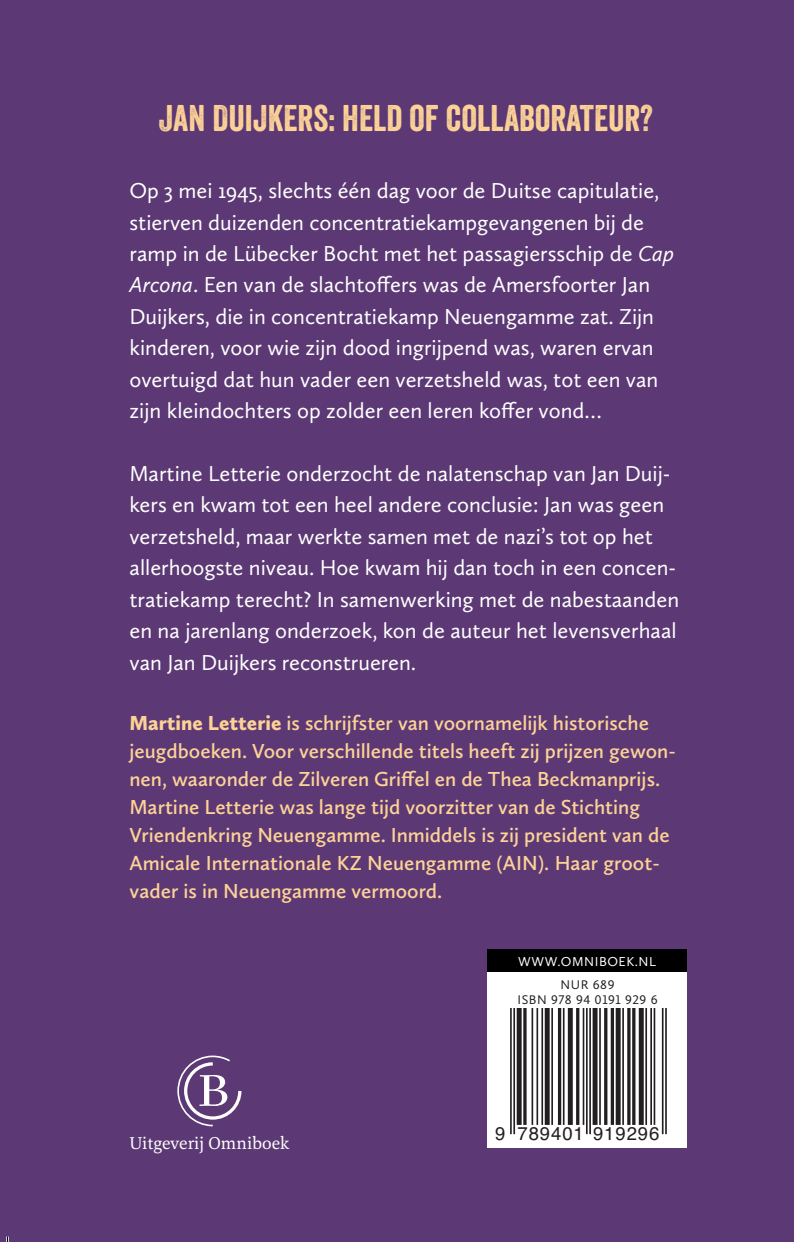
<style>
.page{position:relative;width:794px;height:1242px;background:#fff}
.page>*{position:absolute;margin:0;border:0;box-sizing:border-box;transform-origin:0 0}
.t1{font:36px "Veneer";color:#fdd297}
.t2{font:22.4px/31.4px "Calluna Sans";color:#fff}
.t3{font:600 21px/28px "Calluna Sans";color:#fdd297}
.t4{font:18.6px "Helvetica";letter-spacing:.05em;color:#231f20}
.t5{font:18px "Carrara";color:#fff}
.t6{font:13.4px "Calluna Sans";letter-spacing:.04em;color:#fff}
.t7{font:13px/14.4px "Calluna Sans";letter-spacing:.04em;color:#231f20;text-align:center}
.s1{font-style:italic}
.s2{font-weight:900}
</style>
<div class="page">
<div style="left:0;top:0;width:793px;height:1241px;background:#5c3974"></div>
<svg style="left:177px;top:1055px;width:65px;height:72px"></svg>
<div style="left:487px;top:971px;width:199px;height:176px;background:#fff"></div>
<svg style="left:510px;top:1008px;width:157px;height:127px"></svg>
<div style="left:487px;top:949px;width:199px;height:23px;background:#000001"></div>
<svg style="left:6px;top:1236px;width:3px;height:6px"></svg>
<h1 class="t1" style="left:158px;top:96px;width:495px">JAN DUIJKERS: HELD OF COLLABORATEUR?</h1>
<p class="t2" style="left:129px;top:175px;width:546px">Op 3 mei 1945, slechts één dag voor de Duitse capitulatie, stierven duizenden concentratiekampgevangenen bij de ramp in de Lübecker Bocht met het passagiersschip de <span class="s1">Cap Arcona</span>. Een van de slachtoffers was de Amersfoorter Jan Duijkers, die in concentratiekamp Neuengamme zat. Zijn kinderen, voor wie zijn dood ingrijpend was, waren ervan overtuigd dat hun vader een verzetsheld was, tot een van zijn kleindochters op zolder een leren koffer vond…</p>
<p class="t2" style="left:129px;top:457px;width:551px">Martine Letterie onderzocht de nalatenschap van Jan Duij&shy;kers en kwam tot een heel andere conclusie: Jan was geen verzetsheld, maar werkte samen met de nazi’s tot op het allerhoogste niveau. Hoe kwam hij dan toch in een concen&shy;tratiekamp terecht? In samenwerking met de nabestaanden en na jarenlang onderzoek, kon de auteur het levensverhaal van Jan Duijkers reconstrueren.</p>
<p class="t3" style="left:129px;top:708px;width:547px"><span class="s2">Martine Letterie</span> is schrijfster van voornamelijk historische jeugdboeken. Voor verschillende titels heeft zij prijzen gewon&shy;nen, waaronder de Zilveren Griffel en de Thea Beckmanprijs.<br>Martine Letterie was lange tijd voorzitter van de Stichting Vriendenkring Neuengamme. Inmiddels is zij president van de Amicale Internationale KZ Neuengamme (AIN). Haar groot&shy;vader is in Neuengamme vermoord.</p>
<p class="t6" style="left:518px;top:953px;width:139px">WWW.OMNIBOEK.NL</p>
<p class="t5" style="left:129px;top:1131px;width:162px">Uitgeverĳ Omniboek</p>
<p class="t7" style="left:517px;top:977px;width:141px">NUR 689<br>ISBN 978 94 0191 929 6</p>
<p class="t4" style="left:495px;top:1119px;width:192px">9 789401 919296 &gt;</p>
</div>
